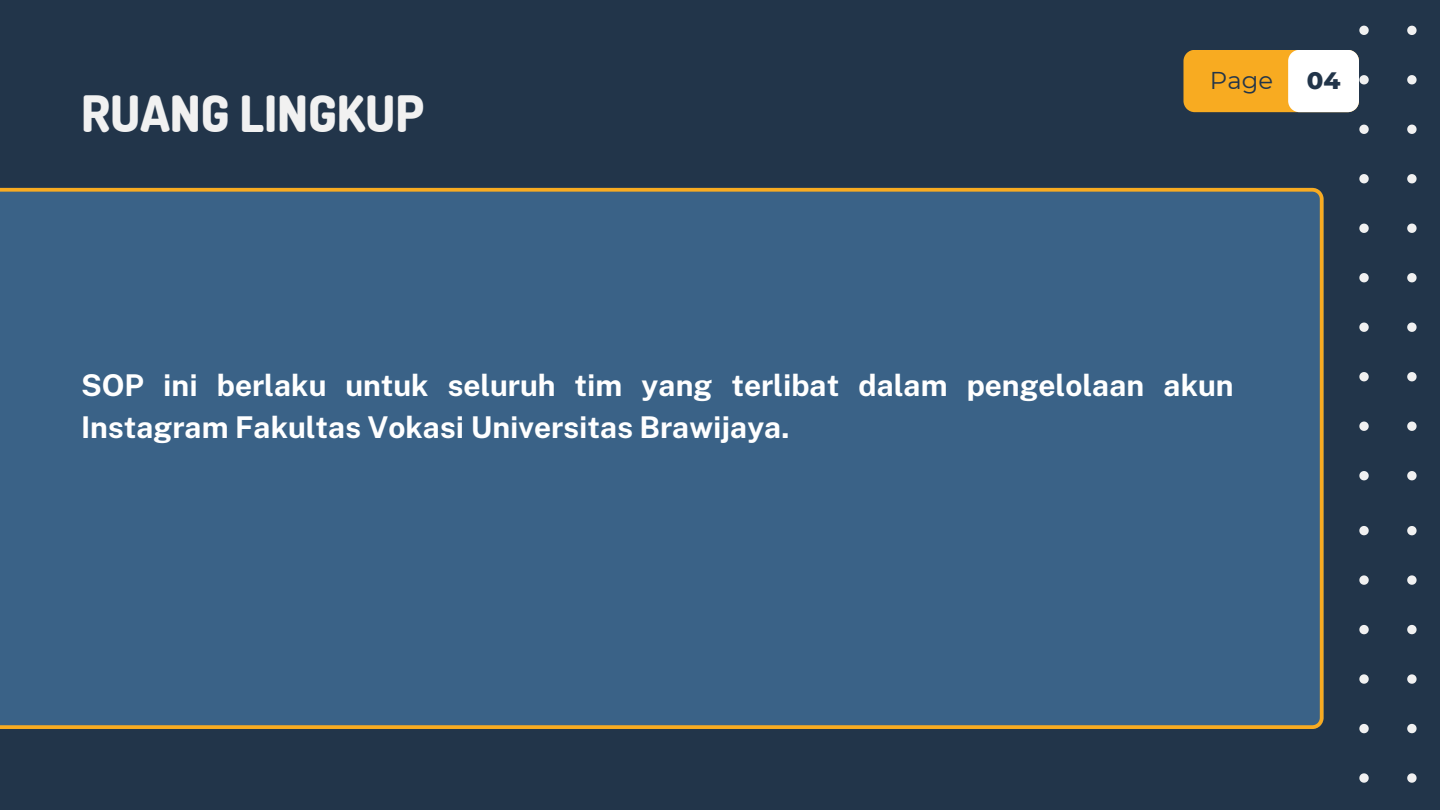
<style>
.page{position:relative;width:1440px;height:810px;background:#22354a}
.page>*{position:absolute;margin:0;border:0;box-sizing:border-box;transform-origin:0 0}
.t1{font:800 50px "Dosis";color:#f1f1f1}
.t2{font:700 30px/42px "Public Sans";color:#fff}
.t3{font:24.3px "Montserrat";color:#22354a}
.t4{font:800 24.3px "Montserrat";color:#22354a}
</style>
<div class="page">
<div style="left:0;top:188px;width:1323px;height:541px;background:#3a6287"></div>
<svg style="left:1359px;top:526px;width:58px;height:257px"></svg>
<svg style="left:1183px;top:26px;width:234px;height:454px"></svg>
<h1 class="t1" style="left:81px;top:80px;width:344px">RUANG LINGKUP</h1>
<p class="t3" style="left:1210px;top:65px;width:65px">Page</p>
<p class="t4" style="left:1307px;top:65px;width:35px">04</p>
<p class="t2" style="left:81px;top:365px;width:1154px">SOP ini berlaku untuk seluruh tim yang terlibat dalam pengelolaan akun<br>Instagram Fakultas Vokasi Universitas Brawijaya.</p>
</div>
